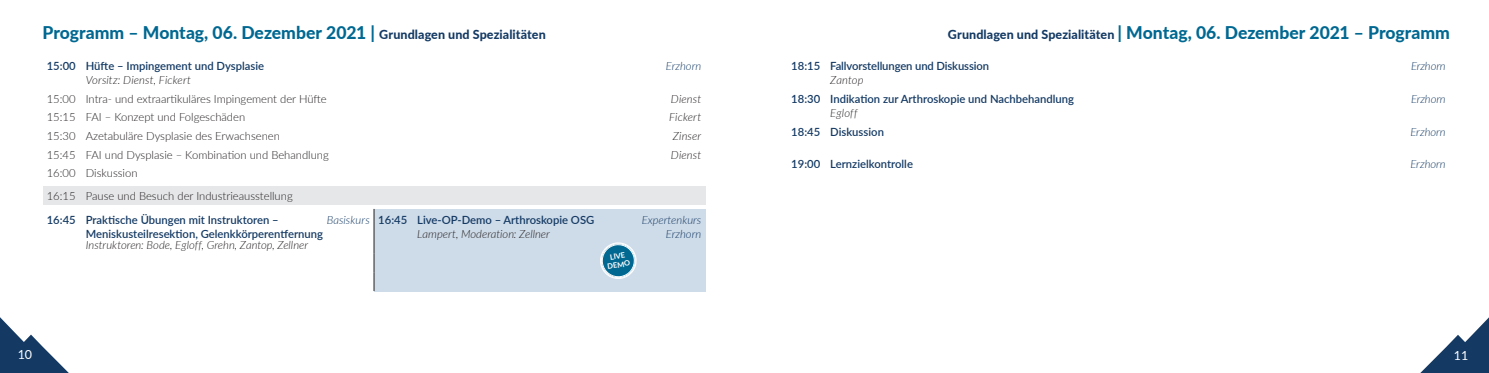
<style>
.page{position:relative;width:1489px;height:373px;background:#fff}
.page>*{position:absolute;margin:0;border:0;box-sizing:border-box;transform-origin:0 0}
.t1{font:800 17.5px "Lato";color:#006891}
.t2{font:12.5px "Lato";color:#fff}
.Programm_Head{font:600 11.25px "Lato";color:#143a64}
.Programm_Vortrag{font:300 11.25px "Lato";color:#231f20}
.Programm_Referent{font:italic 300 11.25px "Lato";letter-spacing:.005em;color:#231f20}
.Programm_Head-2{font:italic 300 11.25px "Lato";color:#143a64}
.Programm_Head-3{font:italic 300 11.25px "Lato";color:#231f20}
.Programm_Vortrag-2{font:italic 300 11.25px "Lato";letter-spacing:.01em;color:#231f20}
.Programm_Head-4{font:700 7.5px/8.8px "Lato";color:#fff;text-align:center}
.s1{font-size:12.5px;color:#143a64}
</style>
<div class="page">
<svg style="left:0;top:317px;width:68px;height:55px"></svg>
<svg style="left:1421px;top:318px;width:67px;height:54px"></svg>
<div style="left:43px;top:186px;width:662px;height:19px;background:#e6e7e9"></div>
<div style="left:374px;top:208px;width:331px;height:82px;background:#cedbe8"></div>
<hr style="left:374px;top:208px;width:1px;height:45px;background:#231f20">
<svg style="left:374px;top:253px;width:1px;height:37px"></svg>
<svg style="left:600px;top:242px;width:37px;height:37px"></svg>
<h1 class="t1" style="left:43px;top:20px;width:504px">Programm – Montag, 06. Dezember 2021 | <span class="s1">Grundlagen und Spezialitäten</span></h1>
<h1 class="t1" style="left:947px;top:20px;width:503px"><span class="s1">Grundlagen und Spezialitäten</span> | Montag, 06. Dezember 2021 – Programm</h1>
<p class="Programm_Head" style="left:47px;top:58px;width:219px">15:00 Hüfte – Impingement und Dysplasie</p>
<p class="Programm_Head-2" style="left:666px;top:58px;width:37px">Erzhorn</p>
<p class="Programm_Referent" style="left:86px;top:72px;width:107px">Vorsitz: Dienst, Fickert</p>
<p class="Programm_Vortrag" style="left:47px;top:91px;width:281px">15:00 Intra- und extraartikuläres Impingement der Hüfte</p>
<p class="Programm_Vortrag-2" style="left:671px;top:91px;width:32px">Dienst</p>
<p class="Programm_Vortrag" style="left:47px;top:109px;width:200px">15:15 FAI – Konzept und Folgeschäden</p>
<p class="Programm_Vortrag-2" style="left:669px;top:109px;width:34px">Fickert</p>
<p class="Programm_Vortrag" style="left:47px;top:128px;width:235px">15:30 Azetabuläre Dysplasie des Erwachsenen</p>
<p class="Programm_Vortrag-2" style="left:673px;top:128px;width:30px">Zinser</p>
<p class="Programm_Vortrag" style="left:47px;top:146px;width:283px">15:45 FAI und Dysplasie – Kombination und Behandlung</p>
<p class="Programm_Vortrag-2" style="left:671px;top:146px;width:32px">Dienst</p>
<p class="Programm_Vortrag" style="left:47px;top:165px;width:92px">16:00 Diskussion</p>
<p class="Programm_Vortrag" style="left:47px;top:187px;width:247px">16:15 Pause und Besuch der Industrieausstellung</p>
<p class="Programm_Head" style="left:47px;top:212px;width:233px">16:45 Praktische Übungen mit Instruktoren –</p>
<p class="Programm_Head-2" style="left:327px;top:212px;width:45px">Basiskurs</p>
<p class="Programm_Head" style="left:86px;top:225px;width:239px">Meniskusteilresektion, Gelenkkörperentfernung</p>
<p class="Programm_Referent" style="left:86px;top:237px;width:224px">Instruktoren: Bode, Egloff, Grehn, Zantop, Zellner</p>
<p class="Programm_Head" style="left:791px;top:58px;width:199px">18:15 Fallvorstellungen und Diskussion</p>
<p class="Programm_Head-2" style="left:1410px;top:58px;width:36px">Erzhorn</p>
<p class="Programm_Head-3" style="left:830px;top:72px;width:35px">Zantop</p>
<p class="Programm_Head" style="left:791px;top:91px;width:284px">18:30 Indikation zur Arthroskopie und Nachbehandlung</p>
<p class="Programm_Head-2" style="left:1410px;top:91px;width:36px">Erzhorn</p>
<p class="Programm_Referent" style="left:830px;top:105px;width:29px">Egloff</p>
<p class="Programm_Head" style="left:791px;top:123px;width:94px">18:45 Diskussion</p>
<p class="Programm_Head-2" style="left:1410px;top:123px;width:37px">Erzhorn</p>
<p class="Programm_Head" style="left:791px;top:155px;width:123px">19:00 Lernzielkontrolle</p>
<p class="Programm_Head-2" style="left:1410px;top:156px;width:37px">Erzhorn</p>
<p class="Programm_Head" style="left:378px;top:212px;width:217px">16:45 Live-OP-Demo – Arthroskopie OSG</p>
<p class="Programm_Head-2" style="left:642px;top:212px;width:61px">Expertenkurs</p>
<p class="Programm_Head-3" style="left:417px;top:226px;width:134px">Lampert, Moderation: Zellner</p>
<p class="Programm_Head-2" style="left:666px;top:226px;width:37px">Erzhorn</p>
<p class="Programm_Head-4" style="left:605px;top:252px;width:24px;rotate:-9deg">LIVE<br>DEMO</p>
<p class="t2" style="left:18px;top:345px;width:16px">10</p>
<p class="t2" style="left:1453px;top:345px;width:16px">11</p>
</div>
